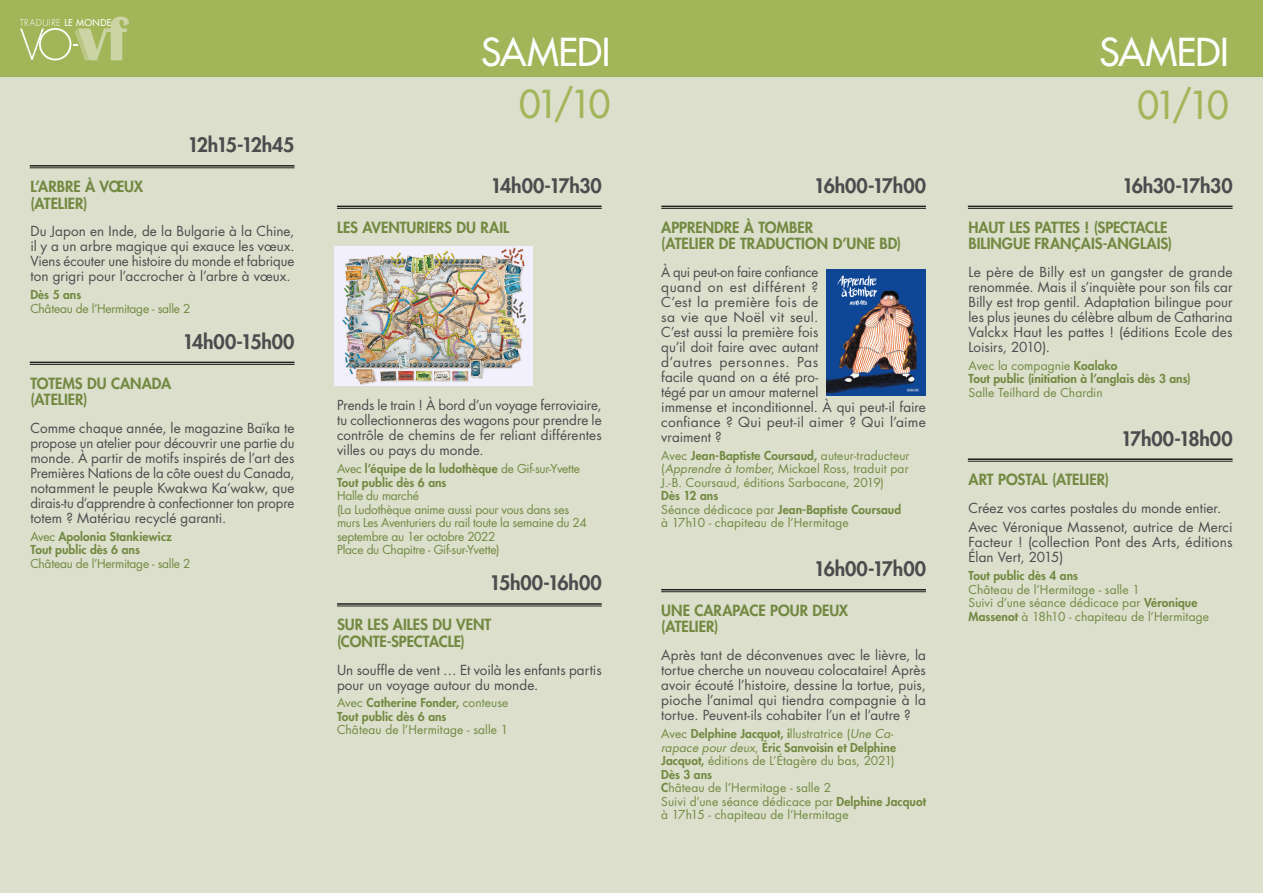
<style>
.page{position:relative;width:1263px;height:893px;background:#fff}
.page>*{position:absolute;margin:0;border:0;box-sizing:border-box;transform-origin:0 0}
.t1{font:500 37.5px "Futura Std";letter-spacing:-.015em;color:#fff}
.t2{font:500 37.5px "Futura Std";letter-spacing:-.095em;color:#a3b559}
.t3{font:800 19.5px "Futura Std";letter-spacing:-.015em;color:#4b4c4d}
.t4{font:800 19.5px "Futura Std";letter-spacing:-.055em;color:#4b4c4d}
.titre_conference{font:800 15px/16.5px "Futura Std";color:#738941}
.texte_courant{font:13.5px/15px "Futura Std";letter-spacing:.005em;color:#4b4c4d;text-align:justify}
.animé_par{font:12px/13.5px "Futura Std";color:#738941}
.animé_par-2{font:12px/13.5px "Futura Std";letter-spacing:-.02em;color:#738941}
.animé_par-3{font:800 12px/13.5px "Futura Std";letter-spacing:.005em;color:#738941}
.t5{font:300 9.3px "Futura Std";letter-spacing:.05em;color:#fff}
.s1{font-weight:500}
.s2{font-weight:800}
.s3{font-weight:400}
.s4{font-style:italic}
</style>
<div class="page">
<div style="left:0;top:35px;width:1263px;height:858px;background:#dbdfcc"></div>
<hr style="left:30px;top:165px;width:264px;height:2px;background:#231f20">
<hr style="left:30px;top:168px;width:264px;height:1px;background:#231f20">
<hr style="left:30px;top:362px;width:264px;height:1px;background:#231f20">
<hr style="left:30px;top:364px;width:264px;height:1px;background:#231f20">
<hr style="left:337px;top:206px;width:265px;height:1px;background:#231f20">
<hr style="left:337px;top:208px;width:265px;height:1px;background:#231f20">
<hr style="left:337px;top:603px;width:265px;height:2px;background:#231f20">
<hr style="left:337px;top:606px;width:265px;height:1px;background:#231f20">
<div style="left:0;top:0;width:1263px;height:77px;background:#a3b559"></div>
<svg style="left:20px;top:17px;width:109px;height:43px"></svg>
<hr style="left:661px;top:206px;width:265px;height:1px;background:#231f20">
<hr style="left:661px;top:208px;width:265px;height:1px;background:#231f20">
<hr style="left:661px;top:589px;width:265px;height:1px;background:#231f20">
<hr style="left:661px;top:591px;width:265px;height:1px;background:#231f20">
<hr style="left:968px;top:206px;width:264px;height:1px;background:#231f20">
<hr style="left:968px;top:208px;width:264px;height:1px;background:#231f20">
<hr style="left:968px;top:458px;width:264px;height:2px;background:#231f20">
<hr style="left:968px;top:461px;width:264px;height:1px;background:#231f20">
<img style="left:335px;top:247px;width:198px;height:139px">
<img style="left:827px;top:269px;width:99px;height:126px">
<p class="t5" style="left:20px;top:17px;width:93px">TRADUIRE <span class="s1">LE MONDE</span></p>
<p class="t4" style="left:187px;top:133px;width:109px">12h15-12h45</p>
<p class="titre_conference" style="left:30px;top:178px;width:114px">L’ARBRE À VŒUX (ATELIER)</p>
<p class="texte_courant" style="left:30px;top:224px;width:266px">Du Japon en Inde, de la Bulgarie à la Chine, il y a un arbre magique qui exauce les vœux.<br>Viens écouter une histoire du monde et fabrique ton grigri pour l’accrocher à l’arbre à vœux.</p>
<p class="animé_par-2" style="left:30px;top:288px;width:162px"><span class="s2">Dès 5 ans<br></span>Château de l’Hermitage - salle 2</p>
<p class="t3" style="left:182px;top:329px;width:114px">14h00-15h00</p>
<p class="titre_conference" style="left:30px;top:375px;width:142px">TOTEMS DU CANADA (ATELIER)</p>
<p class="texte_courant" style="left:30px;top:421px;width:266px">Comme chaque année, le magazine Baïka te propose un atelier pour découvrir une partie du monde. À partir de motifs inspirés de l’art des Premières Nations de la côte ouest du Canada, notamment le peuple Kwakwa Ka’wakw, que dirais-tu d’apprendre à confectionner ton propre totem ? Matériau recyclé garanti.</p>
<p class="animé_par-3" style="left:30px;top:529px;width:162px"><span class="s3">Avec</span> Apolonia Stankiewicz<br>Tout public dès 6 ans<br><span class="s3">Château de l’Hermitage - salle 2</span></p>
<p class="t1" style="left:481px;top:28px;width:131px">SAMEDI</p>
<p class="t2" style="left:519px;top:81px;width:93px">01/10</p>
<p class="t3" style="left:490px;top:173px;width:113px">14h00-17h30</p>
<p class="titre_conference" style="left:337px;top:219px;width:174px">LES AVENTURIERS DU RAIL</p>
<p class="texte_courant" style="left:337px;top:398px;width:266px">Prends le train ! À bord d’un voyage ferroviaire, tu collectionneras des wagons pour prendre le contrôle de chemins de fer reliant différentes villes ou pays du monde.</p>
<p class="animé_par-2" style="left:337px;top:462px;width:251px">Avec <span class="s2">l’équipe de la ludothèque</span> de Gif-sur-Yvette <span class="s2">Tout public dès 6 ans<br></span>Halle du marché<br>(La Ludothèque anime aussi pour vous dans ses murs Les Aventuriers du rail toute la semaine du 24 septembre au 1er octobre 2022<br>Place du Chapitre - Gif-sur-Yvette)</p>
<p class="t3" style="left:490px;top:571px;width:114px">15h00-16h00</p>
<p class="titre_conference" style="left:337px;top:616px;width:156px">SUR LES AILES DU VENT (CONTE-SPECTACLE)</p>
<p class="texte_courant" style="left:337px;top:662px;width:266px">Un souffle de vent … Et voilà les enfants partis pour un voyage autour du monde.</p>
<p class="animé_par" style="left:337px;top:696px;width:173px">Avec <span class="s2">Catherine Fonder,</span> conteuse<br><span class="s2">Tout public dès 6 ans<br></span>Château de l’Hermitage - salle 1</p>
<p class="t3" style="left:814px;top:173px;width:113px">16h00-17h00</p>
<p class="titre_conference" style="left:661px;top:219px;width:242px">APPRENDRE À TOMBER<br>(ATELIER DE TRADUCTION D’UNE BD)</p>
<p class="texte_courant" style="left:661px;top:265px;width:266px;text-align:left">À qui peut-on faire confiance<br>quand on est différent ?<br>C’est la première fois de<br>sa vie que Noël vit seul.<br>C’est aussi la première fois<br>qu’il doit faire avec autant<br>d’autres personnes. Pas<br>facile quand on a été pro-<br>tégé par un amour maternel<br>immense et inconditionnel. À qui peut-il faire confiance ? Qui peut-il aimer ? Qui l’aime vraiment ?</p>
<p class="animé_par" style="left:661px;top:449px;width:250px">Avec <span class="s2">Jean-Baptiste Coursaud,</span> auteur-traducteur (<span class="s4">Apprendre à tomber</span>, Mickael Ross, traduit par J.-B. Coursaud, éditions Sarbacane, 2019)<br><span class="s2">Dès 12 ans<br></span>Séance dédicace par <span class="s2">Jean-Baptiste Coursaud </span>à 17h10 - chapiteau de l’Hermitage</p>
<p class="t3" style="left:814px;top:556px;width:113px">16h00-17h00</p>
<p class="titre_conference" style="left:661px;top:602px;width:189px">UNE CARAPACE POUR DEUX (ATELIER)</p>
<p class="texte_courant" style="left:661px;top:648px;width:266px">Après tant de déconvenues avec le lièvre, la tortue cherche un nouveau colocataire! Après avoir écouté l’histoire, dessine la tortue, puis, pioche l’animal qui tiendra compagnie à la tortue. Peuvent-ils cohabiter l’un et l’autre ?</p>
<p class="animé_par" style="left:661px;top:727px;width:266px">Avec <span class="s2">Delphine Jacquot, i</span>llustratrice (<span class="s4">Une Ca&shy;rapace pour deux</span>, <span class="s2">Éric Sanvoisin et Delphine Jacquot,</span> éditions de L’Étagère du bas, 2021)<br><span class="s2">Dès 3 ans<br>C</span>hâteau de l’Hermitage - salle 2<br>Suivi d’une séance dédicace par <span class="s2">Delphine Jacquot </span>à 17h15 - chapiteau de l’Hermitage</p>
<p class="t1" style="left:1099px;top:29px;width:131px">SAMEDI</p>
<p class="t2" style="left:1137px;top:82px;width:93px">01/10</p>
<p class="t3" style="left:1122px;top:173px;width:112px">16h30-17h30</p>
<p class="titre_conference" style="left:968px;top:219px;width:205px">HAUT LES PATTES ! (SPECTACLE<br>BILINGUE FRANÇAIS-ANGLAIS)</p>
<p class="texte_courant" style="left:968px;top:265px;width:266px">Le père de Billy est un gangster de grande renommée. Mais il s’inquiète pour son fils car Billy est trop gentil. Adaptation bilingue pour les plus jeunes du célèbre album de Catharina Valckx Haut les pattes ! (éditions Ecole des Loisirs, 2010).</p>
<p class="animé_par-3" style="left:968px;top:358px;width:224px"><span class="s3">Avec la compagnie</span> Koalako<br>Tout public (initiation à l’anglais dès 3 ans)<br><span class="s3">Salle Teilhard de Chardin</span></p>
<p class="t3" style="left:1121px;top:426px;width:113px">17h00-18h00</p>
<p class="titre_conference" style="left:968px;top:472px;width:142px">ART POSTAL (ATELIER)</p>
<p class="texte_courant" style="left:968px;top:501px;width:254px">Créez vos cartes postales du monde entier.</p>
<p class="texte_courant" style="left:968px;top:520px;width:266px">Avec Véronique Massenot, autrice de Merci Facteur ! (collection Pont des Arts, éditions Élan Vert, 2015)</p>
<p class="animé_par" style="left:968px;top:569px;width:242px"><span class="s2">Tout public dès 4 ans<br></span>Château de l’Hermitage - salle 1<br>Suivi d’une séance dédicace par <span class="s2">Véronique Massenot</span> à 18h10 - chapiteau de l’Hermitage</p>
</div>
